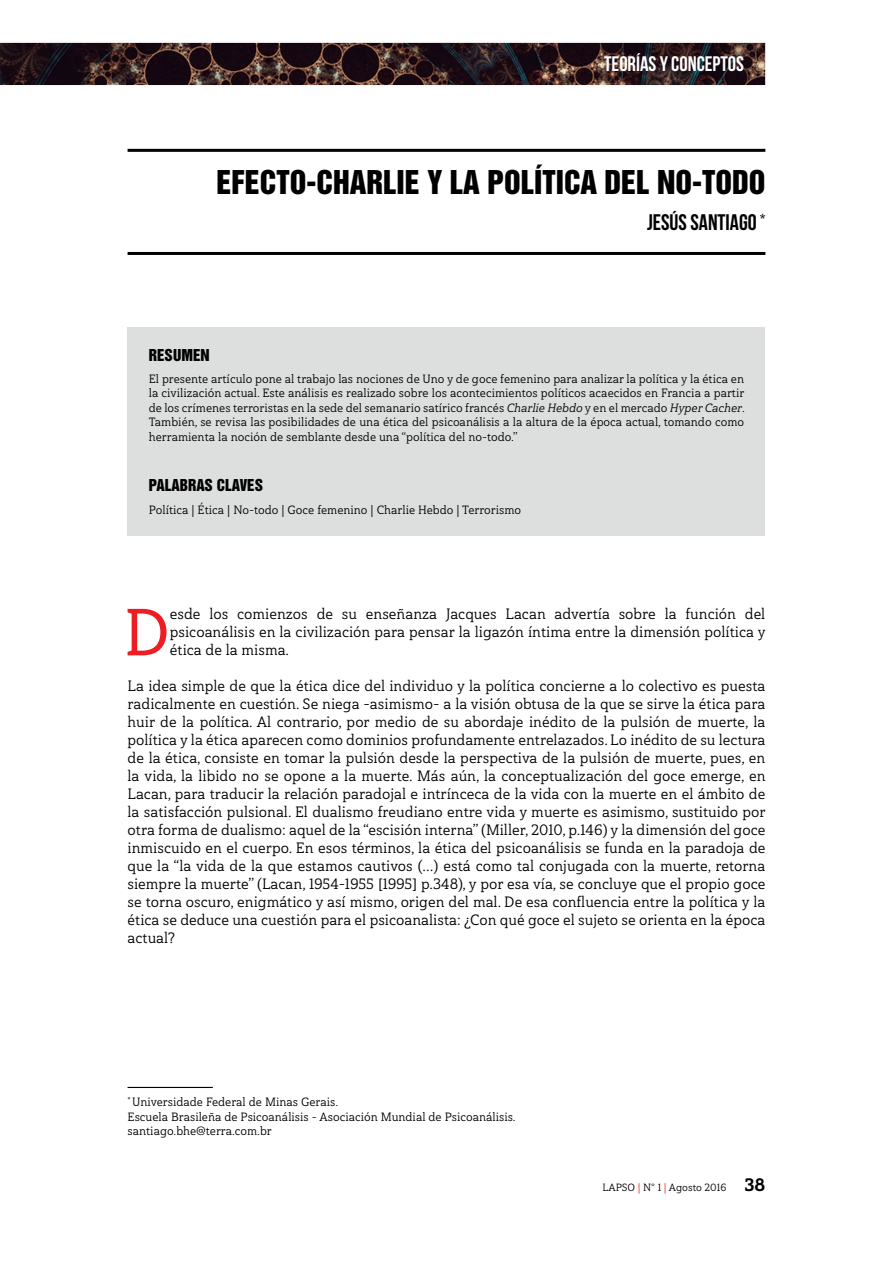
<style>
.page{position:relative;width:893px;height:1263px;background:#fff}
.page>*{position:absolute;margin:0;border:0;box-sizing:border-box;transform-origin:0 0}
.t1{font:66.45px "Haboro Slab Nor Med";color:#ed1d24}
.t2{font:30px "Helvetica Inserat LT Std";color:#000}
.t3{font:22.5px "Bebas Neue";color:#000}
.t4{font:21px "Bebas Neue";color:#fff}
.t5{font:15px/18px "Haboro Slab Nor Reg";color:#000;text-align:justify}
.t6{font:15px "Helvetica Inserat LT Std";color:#000}
.t7{font:12px/14.4px "Haboro Slab Nor Reg";color:#000}
.t8{font:10.5px "Haboro Slab Nor Reg";color:#000}
.s1{font-family:"Haboro Slab Nor Reg It"}
.s2{color:#ed1d24}
.s3{font-family:"Haboro Slab Nor Ex B";font-size:18px}
</style>
<div class="page">
<img style="left:0;top:40px;width:766px;height:1048px">
<hr style="left:128px;top:149px;width:637px;height:3px;background:#000">
<hr style="left:128px;top:252px;width:637px;height:3px;background:#000">
<hr style="left:128px;top:1087px;width:85px;height:1px;background:#000">
<div style="left:128px;top:327px;width:637px;height:209px;background:#dddfdf"></div>
<h3 class="t4" style="left:604px;top:53px;width:141px">TEORÍAS Y CONCEPTOS</h3>
<h2 class="t2" style="left:217px;top:164px;width:550px">EFECTO-CHARLIE Y LA POLÍTICA DEL NO-TODO</h2>
<h3 class="t3" style="left:647px;top:210px;width:120px">JESÚS SANTIAGO <sup>*</sup></h3>
<p class="t6" style="left:149px;top:346px;width:61px">RESUMEN</p>
<p class="t7" style="left:149px;top:372px;width:597px;text-align:justify">El presente artículo pone al trabajo las nociones de Uno y de goce femenino para analizar la política y la ética en la civilización actual. Este análisis es realizado sobre los acontecimientos políticos acaecidos en Francia a partir de los crímenes terroristas en la sede del semanario satírico francés <span class="s1">Charlie Hebdo</span> y en el mercado <span class="s1">Hyper Cacher</span>.<br>También, se revisa las posibilidades de una ética del psicoanálisis a la altura de la época actual, tomando como herramienta la noción de semblante desde una “política del no-todo.”</p>
<p class="t6" style="left:149px;top:476px;width:9px">PALA</p>
<p class="t6" style="left:180px;top:476px;width:85px">BRAS CLAVES</p>
<p class="t7" style="left:149px;top:502px;width:374px">Política | Ética | No-todo | Goce femenino | Charlie Hebdo | Terrorismo</p>
<h1 class="t1" style="left:124px;top:589px;width:48px">D</h1>
<p class="t5" style="left:170px;top:605px;width:597px">esde los comienzos de su enseñanza Jacques Lacan advertía sobre la función del psicoanálisis en la civilización para pensar la ligazón íntima entre la dimensión política y ética de la misma.</p>
<p class="t5" style="left:128px;top:677px;width:640px">La idea simple de que la ética dice del individuo y la política concierne a lo colectivo es puesta radicalmente en cuestión. Se niega -asimismo- a la visión obtusa de la que se sirve la ética para huir de la política. Al contrario, por medio de su abordaje inédito de la pulsión de muerte, la política y la ética aparecen como dominios profundamente entrelazados. Lo inédito de su lectura de la ética, consiste en tomar la pulsión desde la perspectiva de la pulsión de muerte, pues, en la vida, la libido no se opone a la muerte. Más aún, la conceptualización del goce emerge, en Lacan, para traducir la relación paradojal e intrínceca de la vida con la muerte en el ámbito de la satisfacción pulsional. El dualismo freudiano entre vida y muerte es asimismo, sustituido por otra forma de dualismo: aquel de la “escisión interna” (Miller, 2010, p.146) y la dimensión del goce inmiscuido en el cuerpo. En esos términos, la ética del psicoanálisis se funda en la paradoja de que la “la vida de la que estamos cautivos (…) está como tal conjugada con la muerte, retorna siempre la muerte” (Lacan, 1954-1955 [1995] p.348), y por esa vía, se concluye que el propio goce se torna oscuro, enigmático y así mismo, origen del mal. De esa confluencia entre la política y la ética se deduce una cuestión para el psicoanalista: ¿Con qué goce el sujeto se orienta en la época actual?</p>
<p class="t7" style="left:128px;top:1095px;width:390px"><sup>*</sup> Universidade Federal de Minas Gerais.<br>Escuela Brasileña de Psicoanálisis – Asociación Mundial de Psicoanálisis. santiago.bhe@terra.com.br</p>
<p class="t8" style="left:603px;top:1181px;width:164px">LAPSO <span class="s2">|</span> N° 1 <span class="s2">|</span> Agosto 2016 <span class="s3">38</span></p>
</div>
